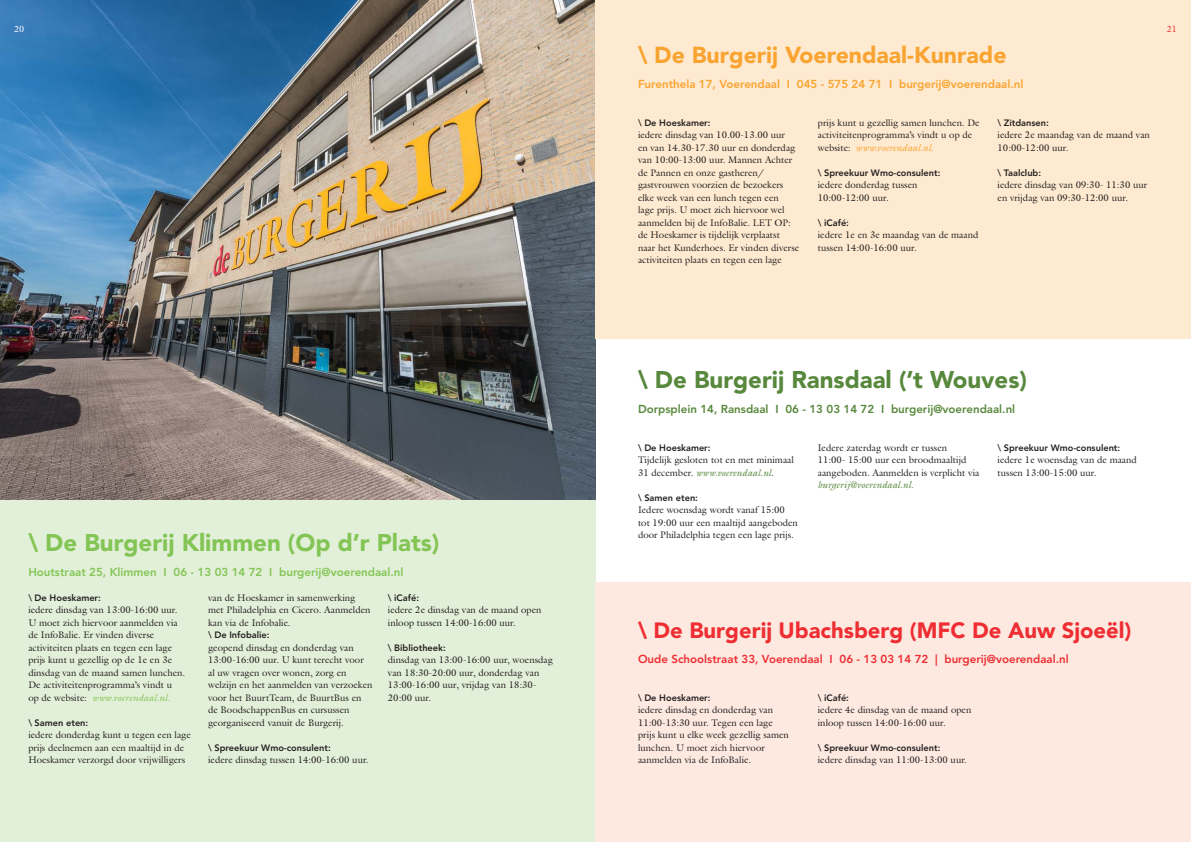
<style>
.page{position:relative;width:1191px;height:842px;background:#fff}
.page>*{position:absolute;margin:0;border:0;box-sizing:border-box;transform-origin:0 0}
.Kop_groot{font:900 24px "Avenir LT Std";color:#83c555}
.Kop_groot-2{font:900 24px "Avenir LT Std";color:#57883c}
.Kop_groot-3{font:900 23px "Avenir LT Std";color:#f9a431}
.Kop_groot-4{font:900 22px "Avenir LT Std";color:#ee2e33}
.platte_tekst{font:800 11.5px "Avenir LT Std";color:#ee2e33}
.platte_tekst-2{font:800 11.5px "Avenir LT Std";color:#f9a431}
.platte_tekst-3{font:800 11.5px "Avenir LT Std";color:#57883c}
.platte_tekst-4{font:800 11.5px "Avenir LT Std";color:#83c555}
.platte_tekst-5{font:9.6px/12.5px "Galliard Pro";color:#231f20}
.platte_tekst-6{font:italic 9.6px "Galliard Pro";color:#83c555}
.t1{font:italic 9.6px "Galliard Pro";color:#57883c}
.platte_tekst-7{font:800 9.2px "Avenir LT Std";color:#231f20}
.t2{font:9px "Galliard Pro";color:#fff}
.t3{font:9px "Galliard Pro";color:#ee2e33}
.s1{font-style:normal;color:#231f20}
.s2{font-style:italic;color:#f9a431}
.s3{font-style:italic;color:#57883c}
.s4{font-style:italic}
</style>
<div class="page">
<div style="left:0;top:501px;width:595px;height:341px;background:#e3f0d9"></div>
<img style="left:0;top:0;width:595px;height:499px">
<div style="left:595px;top:0;width:596px;height:338px;background:#feead0"></div>
<div style="left:595px;top:583px;width:596px;height:259px;background:#fde9e0"></div>
<p class="t2" style="left:14px;top:23px;width:12px">20</p>
<p class="t3" style="left:1166px;top:23px;width:12px">21</p>
<p class="Kop_groot" style="left:28px;top:528px;width:413px">\ De Burgerij Klimmen (Op d’r Plats)</p>
<p class="platte_tekst-4" style="left:28px;top:565px;width:376px">Houtstraat 25, Klimmen I 06 - 13 03 14 72 I burgerij@voerendaal.nl</p>
<p class="platte_tekst-7" style="left:28px;top:592px;width:74px">\ De Hoeskamer:</p>
<p class="platte_tekst-5" style="left:28px;top:603px;width:151px">iedere dinsdag van 13:00-16:00 uur.</p>
<p class="platte_tekst-5" style="left:28px;top:616px;width:151px">U moet zich hiervoor aanmelden via</p>
<p class="platte_tekst-5" style="left:28px;top:628px;width:145px">de InfoBalie. Er vinden diverse activiteiten plaats en tegen een lage</p>
<p class="platte_tekst-5" style="left:28px;top:653px;width:158px">prijs kunt u gezellig op de 1e en 3e dinsdag van de maand samen lunchen.<br>De activiteitenprogramma’s vindt u</p>
<p class="platte_tekst-6" style="left:28px;top:691px;width:143px"><span class="s1">op de website:</span> www.voerendaal.nl.</p>
<p class="platte_tekst-7" style="left:28px;top:717px;width:61px">\ Samen eten:</p>
<p class="platte_tekst-5" style="left:28px;top:728px;width:164px">iedere donderdag kunt u tegen een lage prijs deelnemen aan een maaltijd in de<br>Hoeskamer verzorgd door vrijwilligers</p>
<p class="platte_tekst-7" style="left:388px;top:592px;width:33px">\ iCafé:</p>
<p class="platte_tekst-5" style="left:388px;top:603px;width:155px">iedere 2e dinsdag van de maand open inloop tussen 14:00-16:00 uur.</p>
<p class="platte_tekst-7" style="left:388px;top:642px;width:59px">\ Bibliotheek:</p>
<p class="platte_tekst-5" style="left:388px;top:653px;width:166px">dinsdag van 13:00-16:00 uur, woensdag van 18:30-20:00 uur, donderdag van<br>13:00-16:00 uur, vrijdag van 18:30-<br>20:00 uur.</p>
<p class="platte_tekst-5" style="left:208px;top:591px;width:164px">van de Hoeskamer in samenwerking met Philadelphia en Cicero. Aanmelden kan via de Infobalie.</p>
<p class="platte_tekst-7" style="left:208px;top:629px;width:63px">\ De Infobalie:</p>
<p class="platte_tekst-5" style="left:208px;top:641px;width:166px">geopend dinsdag en donderdag van 13:00-16:00 uur. U kunt terecht voor al uw vragen over wonen, zorg en welzijn en het aanmelden van verzoeken voor het BuurtTeam, de BuurtBus en de BoodschappenBus en cursussen georganiseerd vanuit de Burgerij.</p>
<p class="platte_tekst-7" style="left:208px;top:742px;width:124px">\ Spreekuur Wmo-consulent:</p>
<p class="platte_tekst-5" style="left:208px;top:753px;width:162px">iedere dinsdag tussen 14:00-16:00 uur.</p>
<p class="Kop_groot-3" style="left:638px;top:41px;width:370px">\ De Burgerij Voerendaal-Kunrade</p>
<p class="platte_tekst-2" style="left:638px;top:77px;width:387px">Furenthela 17, Voerendaal I 045 - 575 24 71 I burgerij@voerendaal.nl</p>
<p class="platte_tekst-7" style="left:638px;top:117px;width:74px">\ De Hoeskamer:</p>
<p class="platte_tekst-5" style="left:638px;top:128px;width:163px">iedere dinsdag van 10.00-13.00 uur<br>en van 14.30-17.30 uur en donderdag van 10:00-13:00 uur. Mannen Achter de Pannen en onze gastheren/ gastvrouwen voorzien de bezoekers elke week van een lunch tegen een<br>lage prijs. U moet zich hiervoor wel aanmelden bij de InfoBalie. LET OP: de Hoeskamer is tijdelijk verplaatst naar het Kunderhoes. Er vinden diverse activiteiten plaats en tegen een lage</p>
<p class="platte_tekst-7" style="left:997px;top:117px;width:53px">\ Zitdansen:</p>
<p class="platte_tekst-5" style="left:997px;top:128px;width:154px">iedere 2e maandag van de maand van<br>10:00-12:00 uur.</p>
<p class="platte_tekst-7" style="left:997px;top:167px;width:45px">\ Taalclub:</p>
<p class="platte_tekst-5" style="left:997px;top:178px;width:151px">iedere dinsdag van 09:30- 11:30 uur en vrijdag van 09:30-12:00 uur.</p>
<p class="platte_tekst-5" style="left:818px;top:116px;width:163px">prijs kunt u gezellig samen lunchen. De activiteitenprogramma’s vindt u op de website: <span class="s2">www.voerendaal.nl.</span></p>
<p class="platte_tekst-7" style="left:818px;top:167px;width:124px">\ Spreekuur Wmo-consulent:</p>
<p class="platte_tekst-5" style="left:818px;top:178px;width:101px">iedere donderdag tussen<br>10:00-12:00 uur.</p>
<p class="platte_tekst-7" style="left:818px;top:217px;width:33px">\ iCafé:</p>
<p class="platte_tekst-5" style="left:818px;top:228px;width:162px">iedere 1e en 3e maandag van de maand tussen 14:00-16:00 uur.</p>
<p class="Kop_groot-2" style="left:638px;top:365px;width:390px">\ De Burgerij Ransdaal (’t Wouves)</p>
<p class="platte_tekst-3" style="left:638px;top:402px;width:379px">Dorpsplein 14, Ransdaal I 06 - 13 03 14 72 I burgerij@voerendaal.nl</p>
<p class="platte_tekst-7" style="left:638px;top:442px;width:74px">\ De Hoeskamer:</p>
<p class="platte_tekst-5" style="left:638px;top:453px;width:157px">Tijdelijk gesloten tot en met minimaal<br>31 december. <span class="s3">www.voerendaal.nl</span><span class="s4">.</span></p>
<p class="platte_tekst-7" style="left:638px;top:492px;width:61px">\ Samen eten:</p>
<p class="platte_tekst-5" style="left:638px;top:503px;width:161px">Iedere woensdag wordt vanaf 15:00 tot 19:00 uur een maaltijd aangeboden door Philadelphia tegen een lage prijs.</p>
<p class="platte_tekst-7" style="left:997px;top:442px;width:124px">\ Spreekuur Wmo-consulent:</p>
<p class="platte_tekst-5" style="left:997px;top:453px;width:141px">iedere 1e woensdag van de maand tussen 13:00-15:00 uur.</p>
<p class="platte_tekst-5" style="left:818px;top:441px;width:163px">Iedere zaterdag wordt er tussen<br>11:00- 15:00 uur een broodmaaltijd aangeboden. Aanmelden is verplicht via</p>
<p class="t1" style="left:818px;top:479px;width:97px">burgerij@voerendaal.nl.</p>
<p class="Kop_groot-4" style="left:638px;top:617px;width:495px">\ De Burgerij Ubachsberg (MFC De Auw Sjoeël)</p>
<p class="platte_tekst" style="left:638px;top:652px;width:432px">Oude Schoolstraat 33, Voerendaal I 06 - 13 03 14 72 | burgerij@voerendaal.nl</p>
<p class="platte_tekst-7" style="left:638px;top:692px;width:74px">\ De Hoeskamer:</p>
<p class="platte_tekst-5" style="left:638px;top:703px;width:136px">iedere dinsdag en donderdag van</p>
<p class="platte_tekst-5" style="left:638px;top:716px;width:152px">11:00-13:30 uur. Tegen een lage prijs kunt u elke week gezellig samen lunchen. U moet zich hiervoor aanmelden via de InfoBalie.</p>
<p class="platte_tekst-7" style="left:818px;top:692px;width:33px">\ iCafé:</p>
<p class="platte_tekst-5" style="left:818px;top:703px;width:155px">iedere 4e dinsdag van de maand open inloop tussen 14:00-16:00 uur.</p>
<p class="platte_tekst-7" style="left:818px;top:742px;width:124px">\ Spreekuur Wmo-consulent:</p>
<p class="platte_tekst-5" style="left:818px;top:753px;width:151px">iedere dinsdag van 11:00-13:00 uur.</p>
</div>
